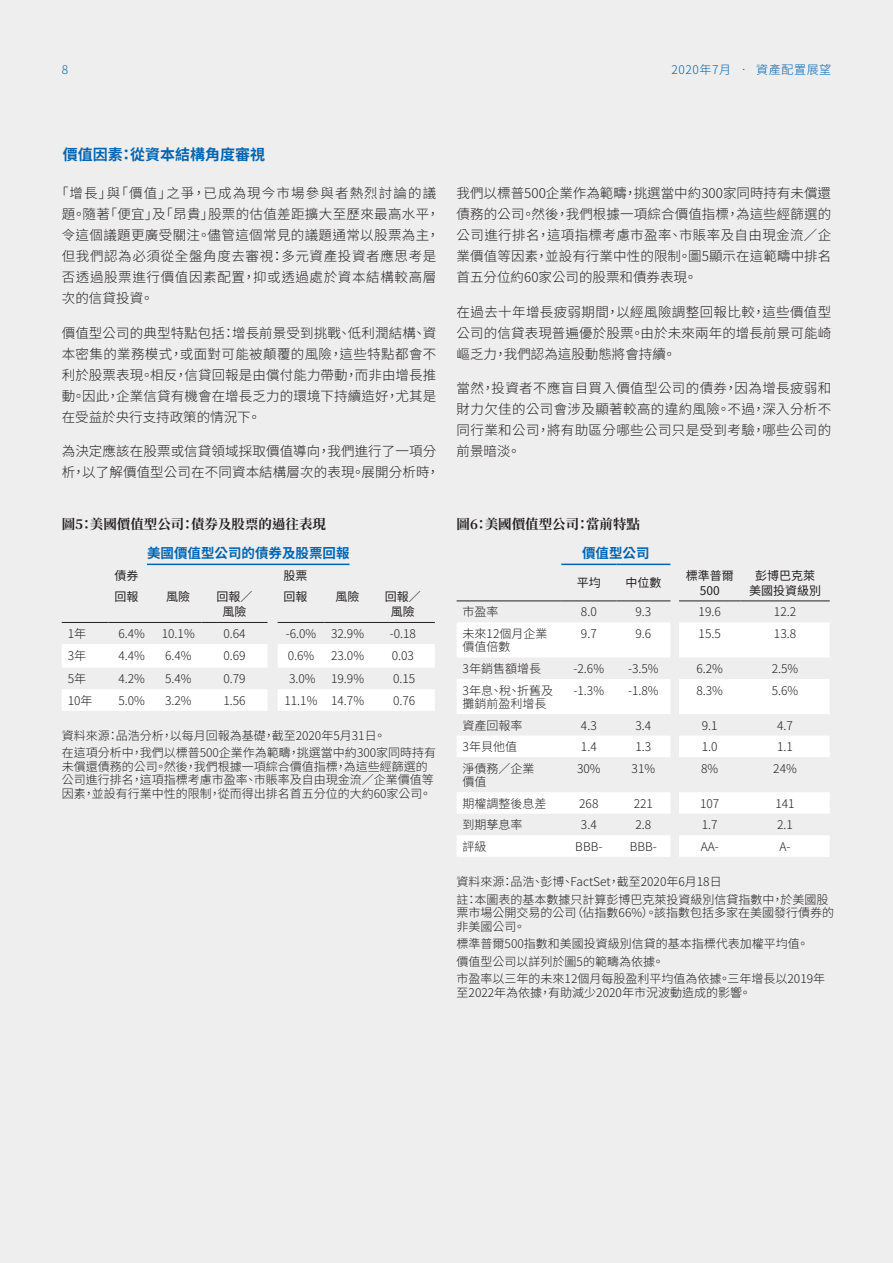
<style>
.page{position:relative;width:893px;height:1263px;background:#eeeeef}
.page>*{position:absolute;margin:0;border:0;box-sizing:border-box;transform-origin:0 0}
.t1{font:700 15px "Noto Sans CJ Ktc";color:#0165b1}
.t2{font:300 13.5px/21px "Noto Sans CJ Ktc";letter-spacing:.01em;color:#231f20;text-align:justify}
.t3{font:300 13.5px/21px "Noto Sans CJ Ktc";letter-spacing:.05em;color:#231f20}
.t4{font:700 13.5px "Noto Serif CJ Ktc";color:#231f20}
.t5{font:700 13.5px "Noto Sans CJ Ktc";color:#0165b1}
.t6{font:300 12px/13.5px "Noto Sans CJ Ktc";color:#231f20}
.t7{font:12px/15px "Noto Sans CJ Ktc";color:#231f20;text-align:center}
.t8{font:300 12px "Noto Sans CJ Ktc";letter-spacing:.05em;color:#0165b1}
</style>
<div class="page">
<svg style="left:62px;top:644px;width:373px;height:67px"></svg>
<hr style="left:62px;top:622px;width:46px;height:1px;background:#231f20">
<hr style="left:108px;top:622px;width:47px;height:1px;background:#231f20">
<hr style="left:155px;top:622px;width:47px;height:1px;background:#231f20">
<hr style="left:202px;top:622px;width:66px;height:1px;background:#231f20">
<hr style="left:278px;top:622px;width:46px;height:1px;background:#231f20">
<hr style="left:324px;top:622px;width:47px;height:1px;background:#231f20">
<hr style="left:371px;top:622px;width:64px;height:1px;background:#231f20">
<hr style="left:147px;top:564px;width:203px;height:1px;background:#0165b1">
<svg style="left:457px;top:623px;width:373px;height:234px;fill:#fff"></svg>
<hr style="left:561px;top:564px;width:55px;height:1px;background:#0165b1">
<hr style="left:616px;top:564px;width:54px;height:1px;background:#0165b1">
<hr style="left:457px;top:601px;width:104px;height:1px;background:#231f20">
<hr style="left:561px;top:601px;width:55px;height:1px;background:#231f20">
<hr style="left:616px;top:601px;width:54px;height:1px;background:#231f20">
<hr style="left:679px;top:601px;width:61px;height:1px;background:#231f20">
<hr style="left:740px;top:601px;width:90px;height:1px;background:#231f20">
<p class="t8" style="left:62px;top:63px;width:8px">8</p>
<p class="t8" style="left:671px;top:63px;width:161px">2020年7月 • 資產配置展望</p>
<p class="t1" style="left:63px;top:147px;width:204px">價值因素：從資本結構角度審視</p>
<p class="t3" style="left:62px;top:183px;width:380px;text-indent:-6px">「增長」與「價值」之爭，已成為現今市場參與者熱烈討論的議題。隨著「便宜」及「昂貴」股票的估值差距擴大至歷來最高水平，令這個議題更廣受關注。儘管這個常見的議題通常以股票為主，但我們認為必須從全盤角度去審視：多元資產投資者應思考是否透過股票進行價值因素配置，抑或透過處於資本結構較高層次的信貸投資。</p>
<p class="t2" style="left:62px;top:323px;width:376px">價值型公司的典型特點包括：增長前景受到挑戰、低利潤結構、資本密集的業務模式，或面對可能被顛覆的風險，這些特點都會不利於股票表現。相反，信貸回報是由償付能力帶動，而非由增長推動。因此，企業信貸有機會在增長乏力的環境下持續造好，尤其是在受益於央行支持政策的情況下。</p>
<p class="t2" style="left:62px;top:441px;width:380px">為決定應該在股票或信貸領域採取價值導向，我們進行了一項分析，以了解價值型公司在不同資本結構層次的表現。展開分析時，</p>
<p class="t4" style="left:62px;top:516px;width:266px">圖5：美國價值型公司：債券及股票的過往表現</p>
<p class="t5" style="left:147px;top:546px;width:204px">美國價值型公司的債券及股票回報</p>
<p class="t7" style="left:114px;top:568px;width:25px">債券</p>
<p class="t7" style="left:284px;top:568px;width:25px">股票</p>
<p class="t7" style="left:114px;top:590px;width:25px">回報</p>
<p class="t7" style="left:166px;top:590px;width:25px">風險</p>
<p class="t7" style="left:217px;top:590px;width:37px">回報／風險</p>
<p class="t7" style="left:284px;top:590px;width:25px">回報</p>
<p class="t7" style="left:336px;top:590px;width:25px">風險</p>
<p class="t7" style="left:385px;top:590px;width:37px">回報／風險</p>
<p class="t6" style="left:68px;top:627px;width:20px">1年</p>
<p class="t6" style="left:118px;top:627px;width:28px">6.4%</p>
<p class="t6" style="left:162px;top:627px;width:35px">10.1%</p>
<p class="t6" style="left:223px;top:627px;width:24px">0.64</p>
<p class="t6" style="left:286px;top:627px;width:80px">-6.0% 32.9%</p>
<p class="t6" style="left:390px;top:627px;width:28px">-0.18</p>
<p class="t6" style="left:68px;top:649px;width:20px">3年</p>
<p class="t6" style="left:118px;top:649px;width:28px">4.4%</p>
<p class="t6" style="left:165px;top:649px;width:28px">6.4%</p>
<p class="t6" style="left:223px;top:649px;width:24px">0.69</p>
<p class="t6" style="left:288px;top:649px;width:28px">0.6%</p>
<p class="t6" style="left:331px;top:649px;width:35px">23.0%</p>
<p class="t6" style="left:392px;top:649px;width:24px">0.03</p>
<p class="t6" style="left:68px;top:672px;width:20px">5年</p>
<p class="t6" style="left:118px;top:672px;width:28px">4.2%</p>
<p class="t6" style="left:165px;top:672px;width:28px">5.4%</p>
<p class="t6" style="left:223px;top:672px;width:24px">0.79</p>
<p class="t6" style="left:289px;top:672px;width:28px">3.0%</p>
<p class="t6" style="left:331px;top:672px;width:35px">19.9%</p>
<p class="t6" style="left:393px;top:672px;width:24px">0.15</p>
<p class="t6" style="left:68px;top:694px;width:26px">10年</p>
<p class="t6" style="left:118px;top:694px;width:28px">5.0%</p>
<p class="t6" style="left:165px;top:694px;width:28px">3.2%</p>
<p class="t6" style="left:223px;top:694px;width:24px">1.56</p>
<p class="t6" style="left:284px;top:694px;width:81px">11.1% 14.7%</p>
<p class="t6" style="left:393px;top:694px;width:24px">0.76</p>
<p class="t6" style="left:62px;top:727px;width:376px;line-height:17.5px">資料來源：品浩分析，以每月回報為基礎，截至2020年5月31日。<br>在這項分析中，我們以標普500企業作為範疇，挑選當中約300家同時持有</p>
<p class="t6" style="left:62px;top:760px;width:373px">未償還債務的公司。然後，我們根據一項綜合價值指標，為這些經篩選的公司進行排名，這項指標考慮市盈率、市賬率及自由現金流／企業價值等因素，並設有行業中性的限制，從而得出排名首五分位的大約60家公司。</p>
<p class="t2" style="left:457px;top:183px;width:376px">我們以標普500企業作為範疇，挑選當中約300家同時持有未償還債務的公司。然後，我們根據一項綜合價值指標，為這些經篩選的公司進行排名，這項指標考慮市盈率、市賬率及自由現金流／企業價值等因素，並設有行業中性的限制。圖5顯示在這範疇中排名首五分位約60家公司的股票和債券表現。</p>
<p class="t2" style="left:457px;top:302px;width:376px">在過去十年增長疲弱期間，以經風險調整回報比較，這些價值型公司的信貸表現普遍優於股票。由於未來兩年的增長前景可能崎嶇乏力，我們認為這股動態將會持續。</p>
<p class="t2" style="left:457px;top:378px;width:376px">當然，投資者不應盲目買入價值型公司的債券，因為增長疲弱和財力欠佳的公司會涉及顯著較高的違約風險。不過，深入分析不同行業和公司，將有助區分哪些公司只是受到考驗，哪些公司的前景暗淡。</p>
<p class="t4" style="left:457px;top:516px;width:185px">圖6：美國價值型公司：當前特點</p>
<p class="t5" style="left:582px;top:546px;width:69px">價值型公司</p>
<p class="t7" style="left:577px;top:576px;width:25px">平均</p>
<p class="t7" style="left:625px;top:576px;width:37px">中位數</p>
<p class="t7" style="left:686px;top:568px;width:49px">標準普爾<br>500</p>
<p class="t7" style="left:749px;top:568px;width:73px">彭博巴克萊美國投資級別</p>
<p class="t6" style="left:463px;top:605px;width:37px">市盈率</p>
<p class="t6" style="left:581px;top:605px;width:17px">8.0</p>
<p class="t6" style="left:635px;top:605px;width:17px">9.3</p>
<p class="t6" style="left:699px;top:605px;width:24px">19.6</p>
<p class="t6" style="left:774px;top:605px;width:24px">12.2</p>
<p class="t6" style="left:463px;top:627px;width:86px">未來12個月企業價值倍數</p>
<p class="t6" style="left:581px;top:627px;width:17px">9.7</p>
<p class="t6" style="left:635px;top:627px;width:17px">9.6</p>
<p class="t6" style="left:699px;top:627px;width:24px">15.5</p>
<p class="t6" style="left:774px;top:627px;width:24px">13.8</p>
<p class="t6" style="left:463px;top:662px;width:80px">3年銷售額增長</p>
<p class="t6" style="left:574px;top:662px;width:32px">-2.6%</p>
<p class="t6" style="left:628px;top:662px;width:32px">-3.5%</p>
<p class="t6" style="left:696px;top:662px;width:28px">6.2%</p>
<p class="t6" style="left:772px;top:662px;width:28px">2.5%</p>
<p class="t6" style="left:463px;top:684px;width:92px">3年息、稅、折舊及攤銷前盈利增長</p>
<p class="t6" style="left:574px;top:684px;width:32px">-1.3%</p>
<p class="t6" style="left:628px;top:684px;width:32px">-1.8%</p>
<p class="t6" style="left:696px;top:684px;width:28px">8.3%</p>
<p class="t6" style="left:772px;top:684px;width:28px">5.6%</p>
<p class="t6" style="left:463px;top:719px;width:61px">資產回報率</p>
<p class="t6" style="left:581px;top:719px;width:17px">4.3</p>
<p class="t6" style="left:635px;top:719px;width:17px">3.4</p>
<p class="t6" style="left:702px;top:719px;width:17px">9.1</p>
<p class="t6" style="left:777px;top:719px;width:17px">4.7</p>
<p class="t6" style="left:463px;top:740px;width:56px">3年貝他值</p>
<p class="t6" style="left:581px;top:740px;width:17px">1.4</p>
<p class="t6" style="left:635px;top:740px;width:17px">1.3</p>
<p class="t6" style="left:702px;top:740px;width:17px">1.0</p>
<p class="t6" style="left:777px;top:740px;width:17px">1.1</p>
<p class="t6" style="left:463px;top:762px;width:73px">淨債務／企業價值</p>
<p class="t6" style="left:577px;top:762px;width:25px">30%</p>
<p class="t6" style="left:632px;top:762px;width:25px">31%</p>
<p class="t6" style="left:701px;top:762px;width:19px">8%</p>
<p class="t6" style="left:773px;top:762px;width:25px">24%</p>
<p class="t6" style="left:463px;top:797px;width:85px">期權調整後息差</p>
<p class="t6" style="left:579px;top:797px;width:21px">268</p>
<p class="t6" style="left:634px;top:797px;width:21px">221</p>
<p class="t6" style="left:700px;top:797px;width:21px">107</p>
<p class="t6" style="left:775px;top:797px;width:21px">141</p>
<p class="t6" style="left:463px;top:818px;width:61px">到期孳息率</p>
<p class="t6" style="left:581px;top:818px;width:17px">3.4</p>
<p class="t6" style="left:635px;top:818px;width:17px">2.8</p>
<p class="t6" style="left:702px;top:818px;width:17px">1.7</p>
<p class="t6" style="left:777px;top:818px;width:17px">2.1</p>
<p class="t6" style="left:463px;top:840px;width:25px">評級</p>
<p class="t6" style="left:575px;top:840px;width:29px">BBB-</p>
<p class="t6" style="left:630px;top:840px;width:29px">BBB-</p>
<p class="t6" style="left:701px;top:840px;width:19px">AA-</p>
<p class="t6" style="left:780px;top:840px;width:13px">A-</p>
<p class="t6" style="left:457px;top:873px;width:374px;line-height:17.5px">資料來源：品浩、彭博、FactSet，截至2020年6月18日<br>註：本圖表的基本數據只計算彭博巴克萊投資級別信貸指數中，於美國股</p>
<p class="t6" style="left:457px;top:906px;width:379px">票市場公開交易的公司（佔指數66%）。該指數包括多家在美國發行債券的非美國公司。</p>
<p class="t6" style="left:457px;top:935px;width:370px;line-height:17.5px">標準普爾500指數和美國投資級別信貸的基本指標代表加權平均值。<br>價值型公司以詳列於圖5的範疇為依據。<br>市盈率以三年的未來12個月每股盈利平均值為依據。三年增長以2019年</p>
<p class="t6" style="left:457px;top:986px;width:296px">至2022年為依據，有助減少2020年市況波動造成的影響。</p>
</div>
